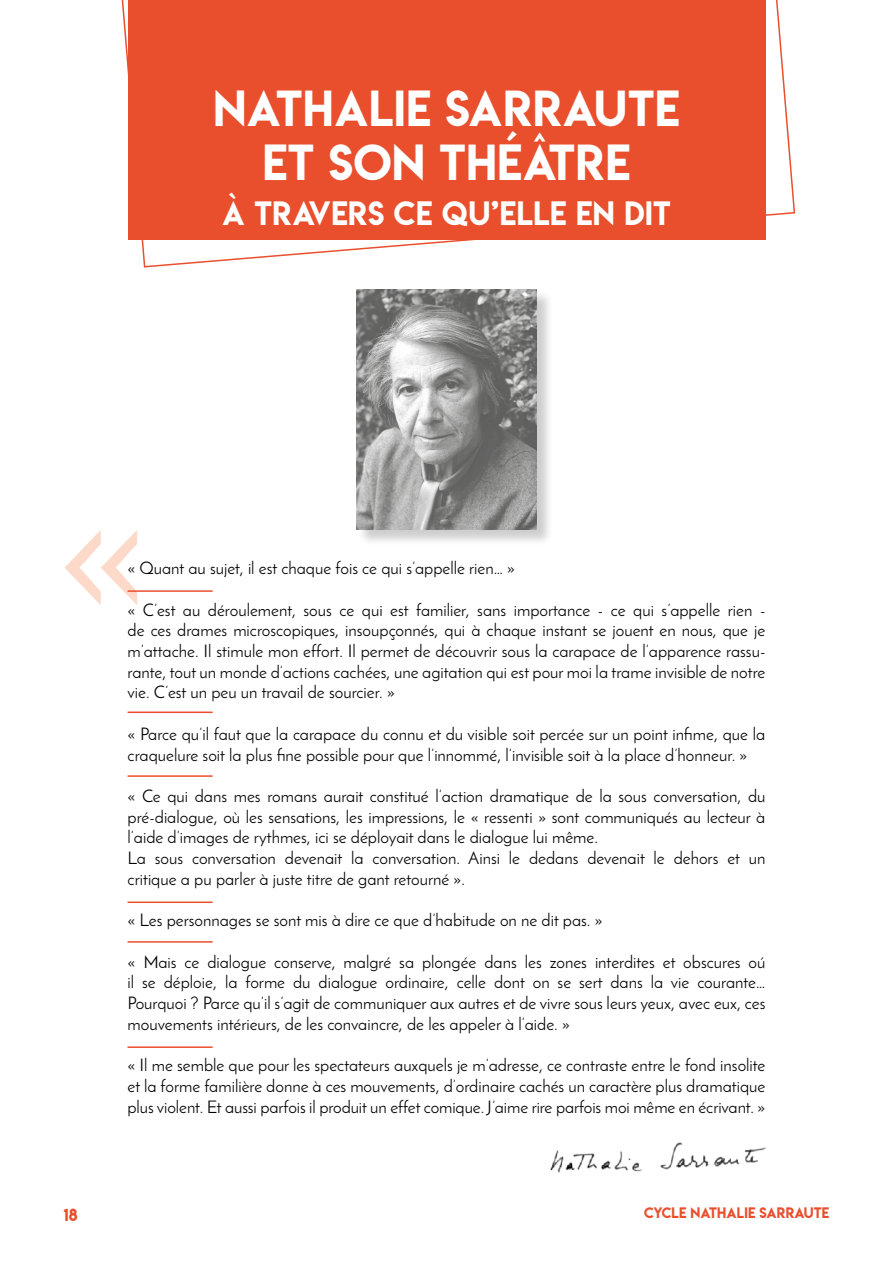
<style>
.page{position:relative;width:893px;height:1263px;background:#fff}
.page>*{position:absolute;margin:0;border:0;box-sizing:border-box;transform-origin:0 0}
.t1{font:210.6px "Josefin Sans";color:#fcd9c8}
.t2{font:45px/54px "Lemon Milk";letter-spacing:.015em;color:#fff;text-align:center}
.t3{font:30px "Lemon Milk";letter-spacing:.015em;color:#fff}
.t4{font:17.25px/20.7px "Josefin Sans";color:#000;text-align:justify}
.t5{font:15.75px "Lemon Milk";color:#e94f2d}
.t6{font:13.5px "Lemon Milk";letter-spacing:.01em;color:#e94f2d}
</style>
<div class="page">
<svg style="left:121px;top:0;width:675px;height:268px"></svg>
<hr style="left:892px;top:0;width:1px;height:1263px;background:#008680">
<div style="left:357px;top:290px;width:197px;height:256px;background:#000;opacity:.2"></div>
<img style="left:357px;top:289px;width:179px;height:240px">
<img style="left:550px;top:1142px;width:216px;height:31px">
<hr style="left:128px;top:590px;width:85px;height:2px;background:#e94f2d">
<hr style="left:128px;top:711px;width:85px;height:2px;background:#e94f2d">
<hr style="left:128px;top:775px;width:85px;height:2px;background:#e94f2d">
<hr style="left:128px;top:901px;width:85px;height:2px;background:#e94f2d">
<hr style="left:128px;top:941px;width:85px;height:2px;background:#e94f2d">
<hr style="left:128px;top:1046px;width:85px;height:2px;background:#e94f2d">
<div style="left:128px;top:0;width:638px;height:239px;background:#e94f2d"></div>
<h2 class="t2" style="left:213px;top:81px;width:467px">NATHALIE SARRAUTE<br>ET SON THÉÂTRE</h2>
<h3 class="t3" style="left:222px;top:192px;width:450px">À TRAVERS CE QU’ELLE EN DIT</h3>
<h1 class="t1" style="left:55px;top:417px;width:97px">«</h1>
<p class="t4" style="left:128px;top:558px;width:389px">« Quant au sujet, il est chaque fois ce qui s’appelle rien… »</p>
<p class="t4" style="left:128px;top:599px;width:639px">« C’est au déroulement, sous ce qui est familier, sans importance - ce qui s’appelle rien - de ces drames microscopiques, insoupçonnés, qui à chaque instant se jouent en nous, que je m’attache. Il stimule mon effort. Il permet de découvrir sous la carapace de l’apparence rassu&shy;rante, tout un monde d’actions cachées, une agitation qui est pour moi la trame invisible de notre vie. C’est un peu un travail de sourcier. »</p>
<p class="t4" style="left:128px;top:723px;width:639px">« Parce qu’il faut que la carapace du connu et du visible soit percée sur un point infime, que la craquelure soit la plus fine possible pour que l’innommé, l’invisible soit à la place d’honneur. »</p>
<p class="t4" style="left:128px;top:785px;width:639px;text-align:left">« Ce qui dans mes romans aurait constitué l’action dramatique de la sous conversation, du pré-dialogue, où les sensations, les impressions, le « ressenti » sont communiqués au lecteur à l’aide d’images de rythmes, ici se déployait dans le dialogue lui même.<br>La sous conversation devenait la conversation. Ainsi le dedans devenait le dehors et un critique a pu parler à juste titre de gant retourné ».</p>
<p class="t4" style="left:128px;top:910px;width:476px">« Les personnages se sont mis à dire ce que d’habitude on ne dit pas. »</p>
<p class="t4" style="left:128px;top:951px;width:639px">« Mais ce dialogue conserve, malgré sa plongée dans les zones interdites et obscures oú il se déploie, la forme du dialogue ordinaire, celle dont on se sert dans la vie courante… Pourquoi ? Parce qu’il s’agit de communiquer aux autres et de vivre sous leurs yeux, avec eux, ces mouvements intérieurs, de les convaincre, de les appeler à l’aide. »</p>
<p class="t4" style="left:128px;top:1054px;width:639px">« Il me semble que pour les spectateurs auxquels je m’adresse, ce contraste entre le fond insolite et la forme familière donne à ces mouvements, d’ordinaire cachés un caractère plus dramatique plus violent. Et aussi parfois il produit un effet comique. J’aime rire parfois moi même en écrivant. »</p>
<p class="t5" style="left:64px;top:1203px;width:15px">18</p>
<p class="t6" style="left:644px;top:1203px;width:187px">CYCLE NATHALIE SARRAUTE</p>
</div>
